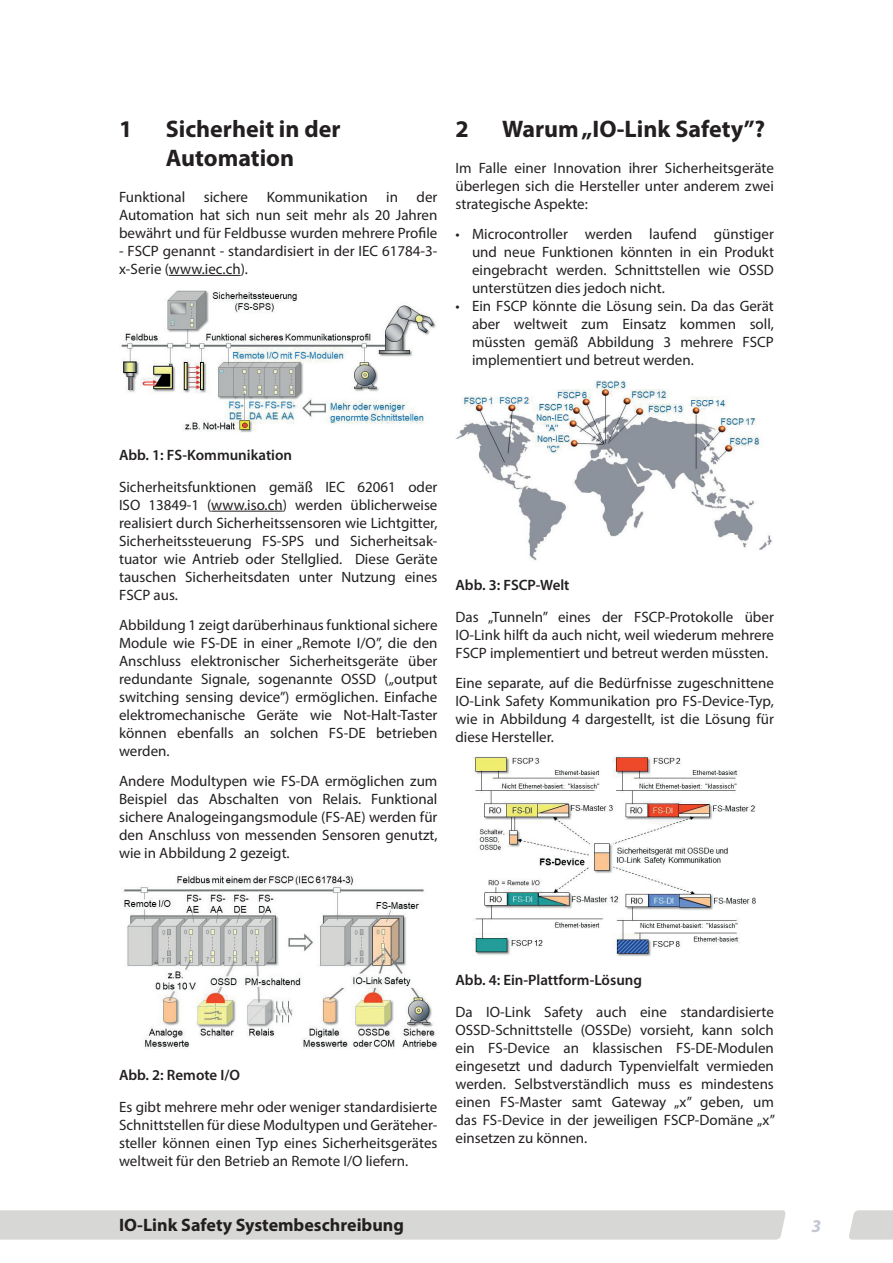
<style>
.page{position:relative;width:893px;height:1263px;background:#fff}
.page>*{position:absolute;margin:0;border:0;box-sizing:border-box;transform-origin:0 0}
.t1{font:700 24px/28.8px "Myriad Pro";color:#231f20}
.t2{font:700 18px "Myriad Pro";color:#231f20}
.t3{font:italic 700 18px "Myriad Pro";color:#c3c7d1}
.t4{font:15px/18px "Myriad Pro";color:#231f20;text-align:justify}
.t5{font:600 15px "Myriad Pro";color:#231f20}
</style>
<div class="page">
<svg style="left:849px;top:1210px;width:44px;height:29px"></svg>
<div style="left:0;top:1210px;width:786px;height:29px;background:#d7d7d5"></div>
<hr style="left:169px;top:275px;width:72px;height:1px;background:#231f20">
<hr style="left:211px;top:511px;width:72px;height:1px;background:#231f20">
<img style="left:121px;top:290px;width:315px;height:143px">
<img style="left:123px;top:874px;width:314px;height:175px">
<img style="left:455px;top:380px;width:317px;height:180px">
<img style="left:472px;top:757px;width:284px;height:200px">
<h1 class="t1" style="left:119px;top:114px;width:15px">1</h1>
<h1 class="t1" style="left:166px;top:114px;width:176px">Sicherheit in der<br>Automation</h1>
<p class="t4" style="left:119px;top:188px;width:320px">Funktional sichere Kommunikation in der Automation hat sich nun seit mehr als 20 Jahren bewährt und für Feldbusse wurden mehrere Profile</p>
<p class="t4" style="left:119px;top:242px;width:320px">- FSCP genannt - standardisiert in der IEC 61784-3- x-Serie (www.iec.ch).</p>
<h1 class="t1" style="left:455px;top:114px;width:15px">2</h1>
<h1 class="t1" style="left:502px;top:114px;width:265px">Warum „IO-Link Safety”?</h1>
<p class="t4" style="left:455px;top:159px;width:320px">Im Falle einer Innovation ihrer Sicherheitsgeräte überlegen sich die Hersteller unter anderem zwei strategische Aspekte:</p>
<p class="t4" style="left:472px;top:225px;width:303px;text-indent:-16px">• Microcontroller werden laufend günstiger und neue Funktionen könnten in ein Produkt eingebracht werden. Schnittstellen wie OSSD unterstützen dies jedoch nicht.</p>
<p class="t4" style="left:472px;top:297px;width:303px;text-indent:-16px">• Ein FSCP könnte die Lösung sein. Da das Gerät aber weltweit zum Einsatz kommen soll, müssten gemäß Abbildung 3 mehrere FSCP implementiert und betreut werden.</p>
<p class="t5" style="left:119px;top:445px;width:175px">Abb. 1: FS-Kommunikation</p>
<p class="t4" style="left:119px;top:477px;width:320px">Sicherheitsfunktionen gemäß IEC 62061 oder ISO 13849-1 (www.iso.ch) werden üblicherweise realisiert durch Sicherheitssensoren wie Lichtgitter, Sicherheitssteuerung FS-SPS und Sicherheitsak&shy;tuator wie Antrieb oder Stellglied. Diese Geräte tauschen Sicherheitsdaten unter Nutzung eines FSCP aus.</p>
<p class="t4" style="left:119px;top:615px;width:320px">Abbildung 1 zeigt darüberhinaus funktional sichere Module wie FS-DE in einer „Remote I/O”, die den Anschluss elektronischer Sicherheitsgeräte über redundante Signale, sogenannte OSSD („output switching sensing device”) ermöglichen. Einfache elektromechanische Geräte wie Not-Halt-Taster können ebenfalls an solchen FS-DE betrieben werden.</p>
<p class="t4" style="left:119px;top:771px;width:320px">Andere Modultypen wie FS-DA ermöglichen zum Beispiel das Abschalten von Relais. Funktional sichere Analogeingangsmodule (FS-AE) werden für den Anschluss von messenden Sensoren genutzt, wie in Abbildung 2 gezeigt.</p>
<p class="t5" style="left:455px;top:576px;width:116px">Abb. 3: FSCP-Welt</p>
<p class="t4" style="left:455px;top:607px;width:320px">Das „Tunneln” eines der FSCP-Protokolle über IO-Link hilft da auch nicht, weil wiederum mehrere FSCP implementiert und betreut werden müssten.</p>
<p class="t4" style="left:455px;top:673px;width:320px">Eine separate, auf die Bedürfnisse zugeschnittene IO-Link Safety Kommunikation pro FS-Device-Typ, wie in Abbildung 4 dargestellt, ist die Lösung für diese Hersteller.</p>
<p class="t5" style="left:119px;top:1066px;width:122px">Abb. 2: Remote I/O</p>
<p class="t4" style="left:119px;top:1097px;width:320px">Es gibt mehrere mehr oder weniger standardisierte Schnittstellen für diese Modultypen und Geräteher&shy;steller können einen Typ eines Sicherheitsgerätes weltweit für den Betrieb an Remote I/O liefern.</p>
<p class="t5" style="left:455px;top:971px;width:188px">Abb. 4: Ein-Plattform-Lösung</p>
<p class="t4" style="left:455px;top:1002px;width:321px">Da IO-Link Safety auch eine standardisierte OSSD-Schnittstelle (OSSDe) vorsieht, kann solch ein FS-Device an klassischen FS-DE-Modulen eingesetzt und dadurch Typenvielfalt vermieden werden. Selbstverständlich muss es mindestens einen FS-Master samt Gateway „x” geben, um das FS-Device in der jeweiligen FSCP-Domäne „x” einsetzen zu können.</p>
<p class="t2" style="left:119px;top:1213px;width:286px">IO-Link Safety Systembeschreibung</p>
<p class="t3" style="left:811px;top:1214px;width:11px">3</p>
</div>
